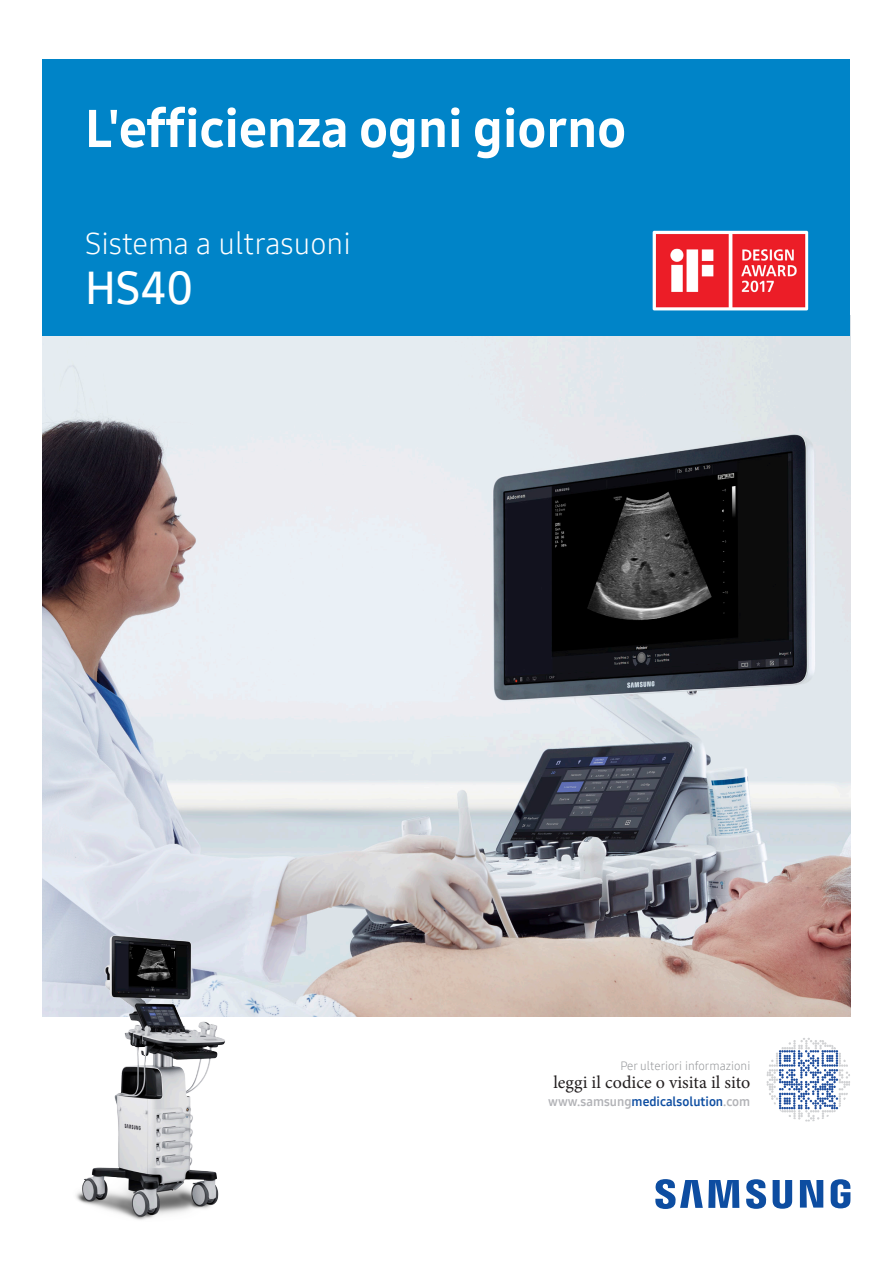
<style>
.page{position:relative;width:893px;height:1263px;background:#fff}
.page>*{position:absolute;margin:0;border:0;box-sizing:border-box;transform-origin:0 0}
.t1{font:52.5px "Samsung One 800";color:#fff}
.t2{font:45px "Samsung One 600";color:#fff}
.t3{font:30px "Samsung One 300";color:#fff}
.t4{font:18px "Minion Pro";color:#231f20}
.t5{font:12.75px "Samsung One 700";color:#b2b3b7}
.t6{font:12px "Samsung One 300";color:#939598}
.s1{color:#0d4da1}
</style>
<div class="page">
<img style="left:43px;top:336px;width:807px;height:680px">
<div style="left:43px;top:60px;width:807px;height:276px;background:#0084c8"></div>
<img style="left:54px;top:931px;width:184px;height:289px">
<svg style="left:655px;top:1179px;width:195px;height:30px"></svg>
<svg style="left:766px;top:1038px;width:84px;height:83px"></svg>
<img style="left:653px;top:231px;width:155px;height:79px">
<p class="t1" style="left:85px;top:93px;width:543px">L'efficienza ogni giorno</p>
<p class="t3" style="left:85px;top:223px;width:267px">Sistema a ultrasuoni</p>
<p class="t2" style="left:85px;top:258px;width:110px">HS40</p>
<p class="t6" style="left:620px;top:1058px;width:131px">Per ulteriori informazioni</p>
<p class="t4" style="left:553px;top:1070px;width:198px">leggi il codice o visita il sito</p>
<p class="t5" style="left:548px;top:1093px;width:204px">www.samsung<span class="s1">medicalsolution</span>.com</p>
</div>
